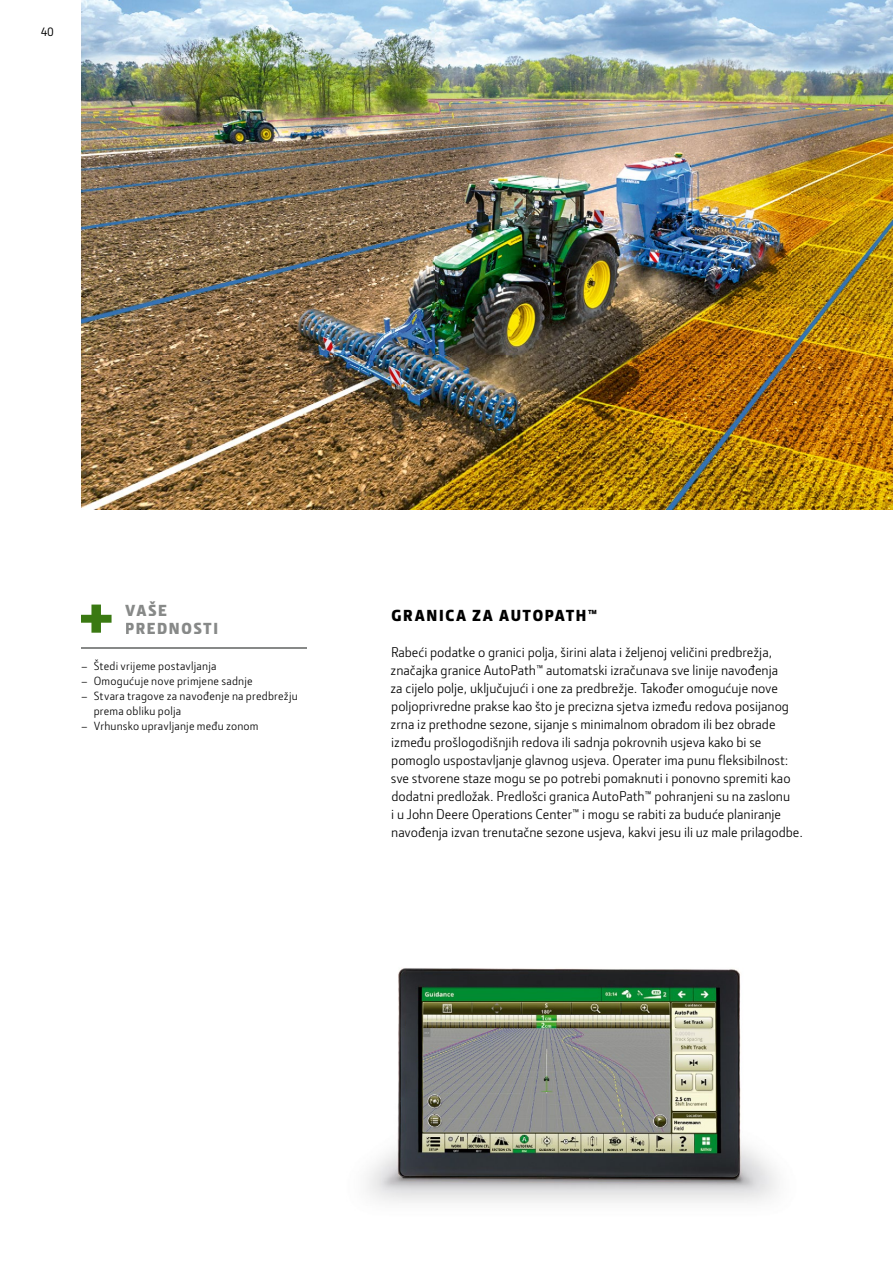
<style>
.page{position:relative;width:893px;height:1263px;background:#fff}
.page>*{position:absolute;margin:0;border:0;box-sizing:border-box;transform-origin:0 0}
.t1{font:900 16.5px "Section";letter-spacing:.105em;color:#000}
.t2{font:900 16.5px/18px "Section";letter-spacing:.105em;color:#878988}
.t3{font:14.25px/18px "JD Sans Pro";color:#000}
.t4{font:12px/15px "JD Sans Pro";letter-spacing:.015em;color:#000}
.t5{font:500 12px "JD Sans Pro";color:#000}
</style>
<div class="page">
<img style="left:81px;top:0;width:812px;height:509px">
<svg style="left:81px;top:604px;width:31px;height:29px"></svg>
<hr style="left:81px;top:647px;width:226px;height:1px;background:#878988">
<img style="left:367px;top:968px;width:410px;height:235px">
<p class="t5" style="left:41px;top:23px;width:15px">40</p>
<p class="t2" style="left:125px;top:601px;width:94px">VAŠE<br>PREDNOSTI</p>
<p class="t4" style="left:81px;top:658px;width:137px">– Štedi vrijeme postavljanja</p>
<p class="t4" style="left:81px;top:673px;width:173px">– Omogućuje nove primjene sadnje</p>
<p class="t4" style="left:94px;top:688px;width:205px;text-indent:-13px">– Stvara tragove za navođenje na predbrežju prema obliku polja</p>
<p class="t4" style="left:81px;top:718px;width:179px">– Vrhunsko upravljanje među zonom</p>
<p class="t1" style="left:391px;top:605px;width:207px">GRANICA ZA AUTOPATH™</p>
<p class="t3" style="left:391px;top:643px;width:414px">Rabeći podatke o granici polja, širini alata i željenoj veličini predbrežja, značajka granice AutoPath™ automatski izračunava sve linije navođenja<br>za cijelo polje, uključujući i one za predbrežje. Također omogućuje nove poljoprivredne prakse kao što je precizna sjetva između redova posijanog zrna iz prethodne sezone, sijanje s minimalnom obradom ili bez obrade između prošlogodišnjih redova ili sadnja pokrovnih usjeva kako bi se pomoglo uspostavljanje glavnog usjeva. Operater ima punu fleksibilnost: sve stvorene staze mogu se po potrebi pomaknuti i ponovno spremiti kao dodatni predložak. Predlošci granica AutoPath™ pohranjeni su na zaslonu<br>i u John Deere Operations Center™ i mogu se rabiti za buduće planiranje navođenja izvan trenutačne sezone usjeva, kakvi jesu ili uz male prilagodbe.</p>
</div>
